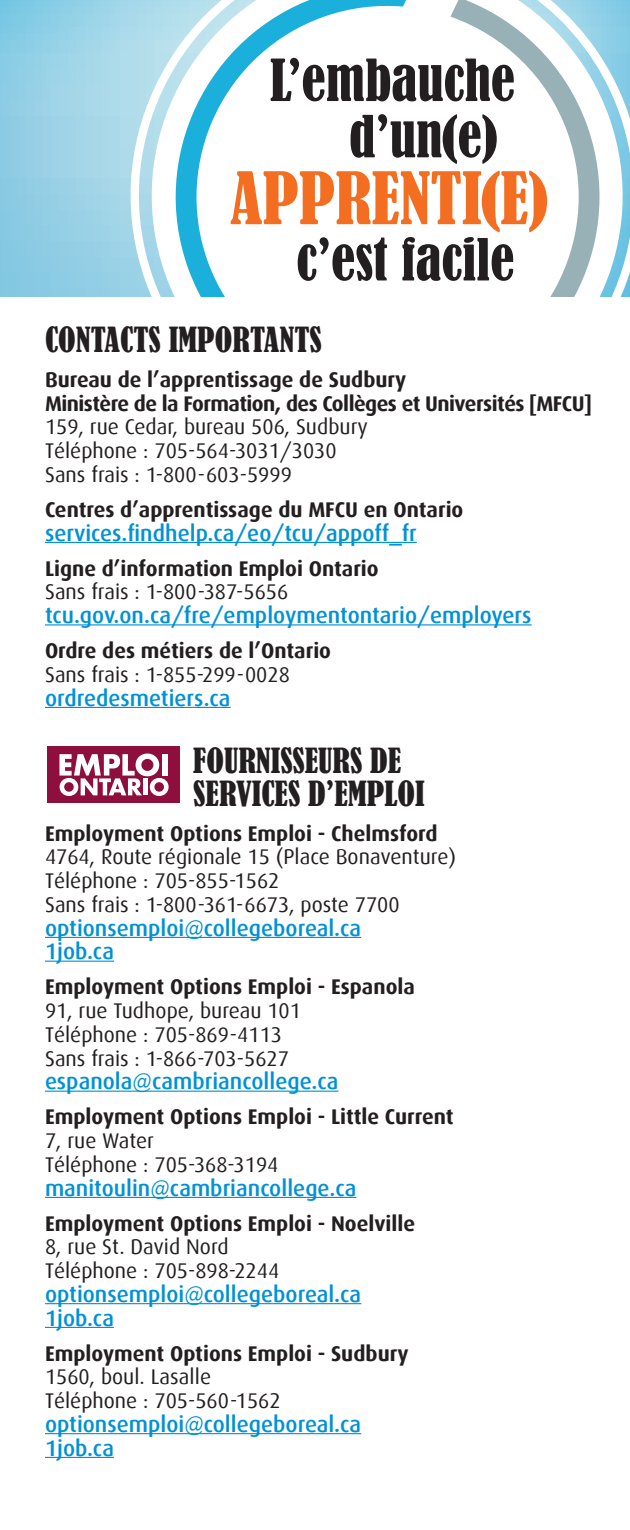
<style>
.page{position:relative;width:630px;height:1530px;background:#fff}
.page>*{position:absolute;margin:0;border:0;box-sizing:border-box;transform-origin:0 0}
.headers{font:condensed 67.25px "Bernard";color:#f36e21}
.headers-2{font:condensed 54px/56.2px "Bernard";color:#231f20}
.NEW_HEADER{font:condensed 32.5px/32.5px "Bernard";color:#231f20}
.NEW_URL{font:500 22.5px "Dax";color:#0091d6}
.NEW_BODY{font:21.25px/23.8px "Dax";color:#231f20}
.NEW_SUBHEAD{font:700 21.25px "Dax";color:#231f20}
.NEW_SUBHEAD-2{font:700 21.25px "Dax";letter-spacing:-.025em;color:#231f20}
</style>
<div class="page">
<svg style="left:0;top:0;width:122px;height:297px;background:#97d0e6"></svg>
<svg style="left:123px;top:0;width:507px;height:297px;fill:#afdbea"></svg>
<svg style="left:412px;top:0;width:214px;height:297px"></svg>
<svg style="left:149px;top:0;width:263px;height:297px"></svg>
<hr style="left:45px;top:542px;width:372px;height:1px;background:#0091d6">
<hr style="left:45px;top:624px;width:487px;height:1px;background:#0091d6">
<hr style="left:45px;top:707px;width:186px;height:1px;background:#0091d6">
<hr style="left:45px;top:937px;width:316px;height:1px;background:#0091d6">
<hr style="left:45px;top:961px;width:69px;height:1px;background:#0091d6">
<hr style="left:45px;top:1091px;width:294px;height:1px;background:#0091d6">
<hr style="left:45px;top:1197px;width:311px;height:1px;background:#0091d6">
<hr style="left:45px;top:1303px;width:316px;height:1px;background:#0091d6">
<hr style="left:45px;top:1327px;width:69px;height:1px;background:#0091d6">
<hr style="left:45px;top:1433px;width:316px;height:1px;background:#0091d6">
<hr style="left:45px;top:1457px;width:69px;height:1px;background:#0091d6">
<div style="left:48px;top:746px;width:132px;height:57px;background:#8e0e3c"></div>
<svg style="left:59px;top:754px;width:110px;height:42px"></svg>
<p class="headers-2" style="left:349px;top:53px;width:167px;text-indent:-79px">L’embauche d’un(e)</p>
<p class="headers" style="left:230px;top:159px;width:319px">APPRENTI(E)</p>
<p class="headers-2" style="left:296px;top:232px;width:220px">c’est facile</p>
<p class="NEW_HEADER" style="left:45px;top:324px;width:278px">CONTACTS IMPORTANTS</p>
<p class="NEW_SUBHEAD" style="left:45px;top:368px;width:363px">Bureau de l’apprentissage de Sudbury</p>
<p class="NEW_SUBHEAD-2" style="left:45px;top:391px;width:548px">Ministère de la Formation, des Collèges et Universités [MFCU]</p>
<p class="NEW_BODY" style="left:45px;top:415px;width:324px">159, rue Cedar, bureau 506, Sudbury<br>Téléphone : 705-564-3031/3030<br>Sans frais : 1-800-603-5999</p>
<p class="NEW_SUBHEAD" style="left:45px;top:498px;width:420px">Centres d’apprentissage du MFCU en Ontario</p>
<p class="NEW_URL" style="left:45px;top:520px;width:373px">services.findhelp.ca/eo/tcu/appoff_fr</p>
<p class="NEW_SUBHEAD" style="left:45px;top:556px;width:335px">Ligne d’information Emploi Ontario</p>
<p class="NEW_BODY" style="left:45px;top:580px;width:245px">Sans frais : 1-800-387-5656</p>
<p class="NEW_URL" style="left:45px;top:603px;width:488px">tcu.gov.on.ca/fre/employmentontario/employers</p>
<p class="NEW_SUBHEAD" style="left:45px;top:639px;width:288px">Ordre des métiers de l’Ontario</p>
<p class="NEW_BODY" style="left:45px;top:663px;width:246px">Sans frais : 1-855-299-0028</p>
<p class="NEW_URL" style="left:45px;top:685px;width:187px">ordredesmetiers.ca</p>
<p class="NEW_HEADER" style="left:193px;top:745px;width:233px">FOURNISSEURS DE<br>SERVICES D’EMPLOI</p>
<p class="NEW_SUBHEAD" style="left:45px;top:821px;width:394px">Employment Options Emploi - Chelmsford</p>
<p class="NEW_BODY" style="left:45px;top:845px;width:413px">4764, Route régionale 15 (Place Bonaventure)</p>
<p class="NEW_BODY" style="left:45px;top:869px;width:236px">Téléphone : 705-855-1562</p>
<p class="NEW_BODY" style="left:45px;top:893px;width:356px">Sans frais : 1-800-361-6673, poste 7700</p>
<p class="NEW_URL" style="left:45px;top:915px;width:318px">optionsemploi@collegeboreal.ca</p>
<p class="NEW_URL" style="left:45px;top:939px;width:71px">1job.ca</p>
<p class="NEW_SUBHEAD" style="left:45px;top:975px;width:371px">Employment Options Emploi - Espanola</p>
<p class="NEW_BODY" style="left:45px;top:999px;width:257px">91, rue Tudhope, bureau 101</p>
<p class="NEW_BODY" style="left:45px;top:1023px;width:239px">Téléphone : 705-869-4113</p>
<p class="NEW_BODY" style="left:45px;top:1047px;width:246px">Sans frais : 1-866-703-5627</p>
<p class="NEW_URL" style="left:45px;top:1069px;width:295px">espanola@cambriancollege.ca</p>
<p class="NEW_SUBHEAD" style="left:45px;top:1105px;width:410px">Employment Options Emploi - Little Current</p>
<p class="NEW_BODY" style="left:45px;top:1129px;width:110px">7, rue Water</p>
<p class="NEW_BODY" style="left:45px;top:1153px;width:235px">Téléphone : 705-368-3194</p>
<p class="NEW_URL" style="left:45px;top:1175px;width:313px">manitoulin@cambriancollege.ca</p>
<p class="NEW_SUBHEAD" style="left:45px;top:1211px;width:372px">Employment Options Emploi - Noelville</p>
<p class="NEW_BODY" style="left:45px;top:1235px;width:185px">8, rue St. David Nord</p>
<p class="NEW_BODY" style="left:45px;top:1259px;width:236px">Téléphone : 705-898-2244</p>
<p class="NEW_URL" style="left:45px;top:1282px;width:318px">optionsemploi@collegeboreal.ca</p>
<p class="NEW_URL" style="left:45px;top:1305px;width:71px">1job.ca</p>
<p class="NEW_SUBHEAD" style="left:45px;top:1341px;width:365px">Employment Options Emploi - Sudbury</p>
<p class="NEW_BODY" style="left:45px;top:1365px;width:168px">1560, boul. Lasalle</p>
<p class="NEW_BODY" style="left:45px;top:1389px;width:237px">Téléphone : 705-560-1562</p>
<p class="NEW_URL" style="left:45px;top:1412px;width:318px">optionsemploi@collegeboreal.ca</p>
<p class="NEW_URL" style="left:45px;top:1435px;width:71px">1job.ca</p>
</div>
